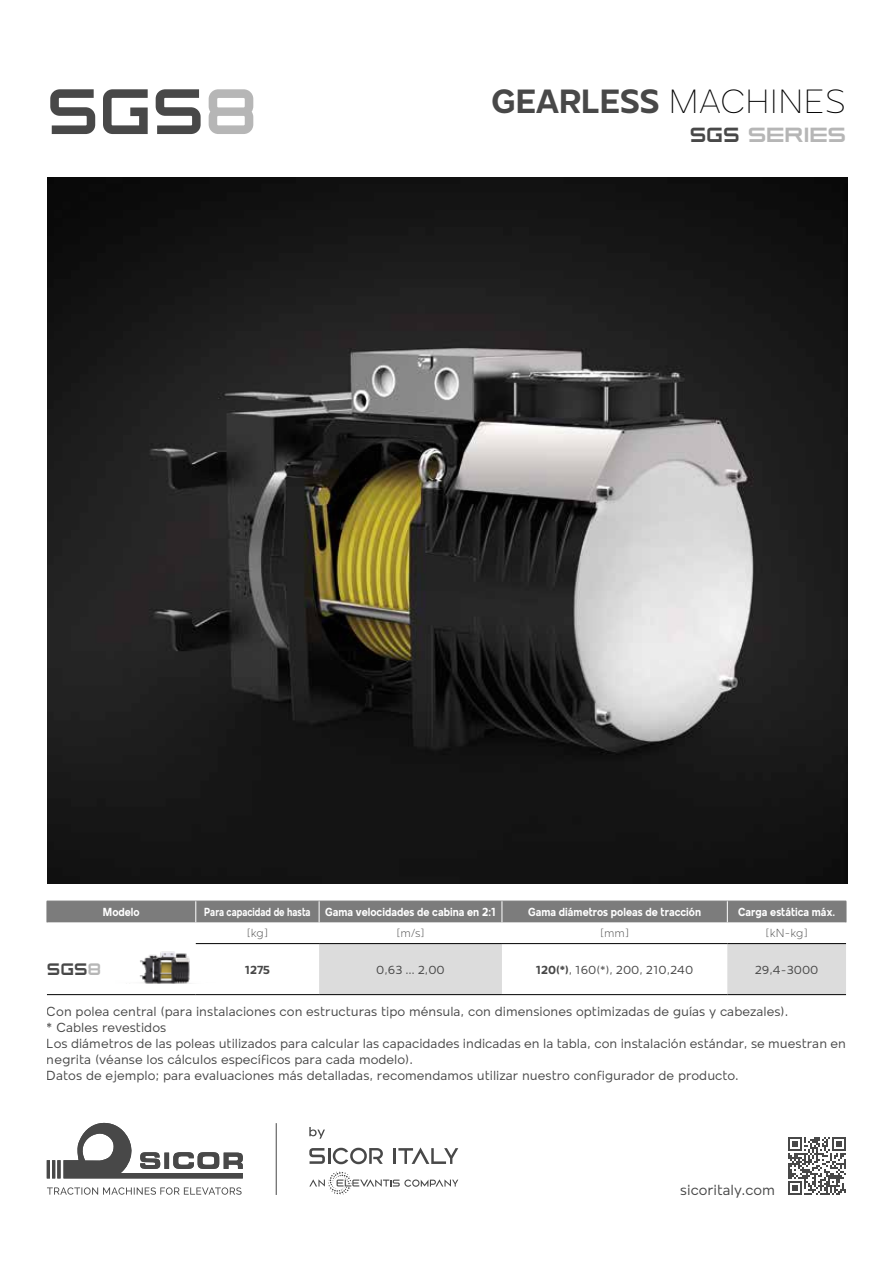
<style>
.page{position:relative;width:893px;height:1263px;background:#fff}
.page>*{position:absolute;margin:0;border:0;box-sizing:border-box;transform-origin:0 0}
.t1{font:800 63.9px "Horyzen";color:#484848}
.t2{font:700 34.5px "Mollen";color:#484848}
.t3{font:800 20.4px "Horyzen";letter-spacing:-.03em;color:#b6b6b6;scale:1.13 1}
.t4{font:800 16.5px "Horyzen";color:#484848}
.t5{font:15px "Mollen";color:#484848}
.t6{font:13.5px/16.2px "Mollen";color:#484848}
.t7{font:700 12px "Mollen";color:#fff;scale:.9 1}
.t8{font:700 12px "Mollen";color:#fff;scale:.8 1}
.t9{font:12px "Mollen";color:#484848}
.t10{font:300 12px "Mollen";letter-spacing:-.01em;color:#484848}
.t11{font:700 12px "Mollen";color:#484848}
.s1{color:#b6b6b6}
.s2{font-weight:100;color:#000}
.s3{color:#484848}
.s4{font-weight:700}
</style>
<div class="page">
<svg style="left:319px;top:944px;width:527px;height:50px"></svg>
<div style="left:47px;top:901px;width:800px;height:21px;background:#7c7c7c"></div>
<hr style="left:196px;top:943px;width:123px;height:1px;background:#000">
<hr style="left:319px;top:943px;width:183px;height:1px;background:#000">
<hr style="left:502px;top:943px;width:225px;height:1px;background:#000">
<hr style="left:727px;top:943px;width:119px;height:1px;background:#000">
<hr style="left:47px;top:994px;width:149px;height:1px;background:#000">
<hr style="left:196px;top:994px;width:123px;height:1px;background:#000">
<hr style="left:319px;top:994px;width:183px;height:1px;background:#000">
<hr style="left:502px;top:994px;width:225px;height:1px;background:#000">
<hr style="left:727px;top:994px;width:119px;height:1px;background:#000">
<img style="left:139px;top:943px;width:78px;height:41px">
<svg style="left:47px;top:1187px;width:195px;height:8px"></svg>
<svg style="left:47px;top:1122px;width:196px;height:56px"></svg>
<hr style="left:276px;top:1123px;width:1px;height:72px;background:#484848">
<svg style="left:309px;top:1171px;width:149px;height:24px"></svg>
<svg style="left:309px;top:1148px;width:74px;height:16px"></svg>
<hr style="left:393px;top:1148px;width:3px;height:16px;background:#484848">
<svg style="left:398px;top:1147px;width:60px;height:17px"></svg>
<svg style="left:309px;top:1127px;width:16px;height:12px"></svg>
<svg style="left:788px;top:1137px;width:58px;height:58px"></svg>
<img style="left:48px;top:178px;width:799px;height:706px">
<h1 class="t1" style="left:47px;top:74px;width:212px">SGS<span class="s1">8</span></h1>
<h2 class="t2" style="left:491px;top:82px;width:356px">GEARLESS <span class="s2">MACHINES</span></h2>
<h3 class="t3" style="left:690px;top:123px;width:140px"><span class="s3">SGS</span> SERIES</h3>
<p class="t7" style="left:103px;top:905px;width:42px">Modelo</p>
<p class="t8" style="left:204px;top:905px;width:366px">Para capacidad de hasta Gama velocidades de cabina en 2:1</p>
<p class="t7" style="left:528px;top:905px;width:194px">Gama diámetros poleas de tracción</p>
<p class="t7" style="left:738px;top:905px;width:109px">Carga estática máx.</p>
<p class="t10" style="left:247px;top:927px;width:23px">[kg]</p>
<p class="t10" style="left:396px;top:927px;width:30px">[m/s]</p>
<p class="t10" style="left:600px;top:927px;width:31px">[mm]</p>
<p class="t10" style="left:766px;top:927px;width:44px">[kN-kg]</p>
<p class="t4" style="left:47px;top:959px;width:56px">SGS<span class="s1">8</span></p>
<p class="t11" style="left:245px;top:963px;width:27px">1275</p>
<p class="t9" style="left:376px;top:963px;width:70px">0,63 … 2,00</p>
<p class="t9" style="left:536px;top:963px;width:159px"><span class="s4">120(*)</span>, 160(*), 200, 210,240</p>
<p class="t9" style="left:755px;top:963px;width:65px">29,4-3000</p>
<p class="t6" style="left:47px;top:1003px;width:801px">Con polea central (para instalaciones con estructuras tipo ménsula, con dimensiones optimizadas de guías y cabezales).<br>* Cables revestidos<br>Los diámetros de las poleas utilizados para calcular las capacidades indicadas en la tabla, con instalación estándar, se muestran en negrita (véanse los cálculos específicos para cada modelo).<br>Datos de ejemplo; para evaluaciones más detalladas, recomendamos utilizar nuestro configurador de producto.</p>
<p class="t5" style="left:680px;top:1181px;width:96px">sicoritaly.com</p>
</div>
